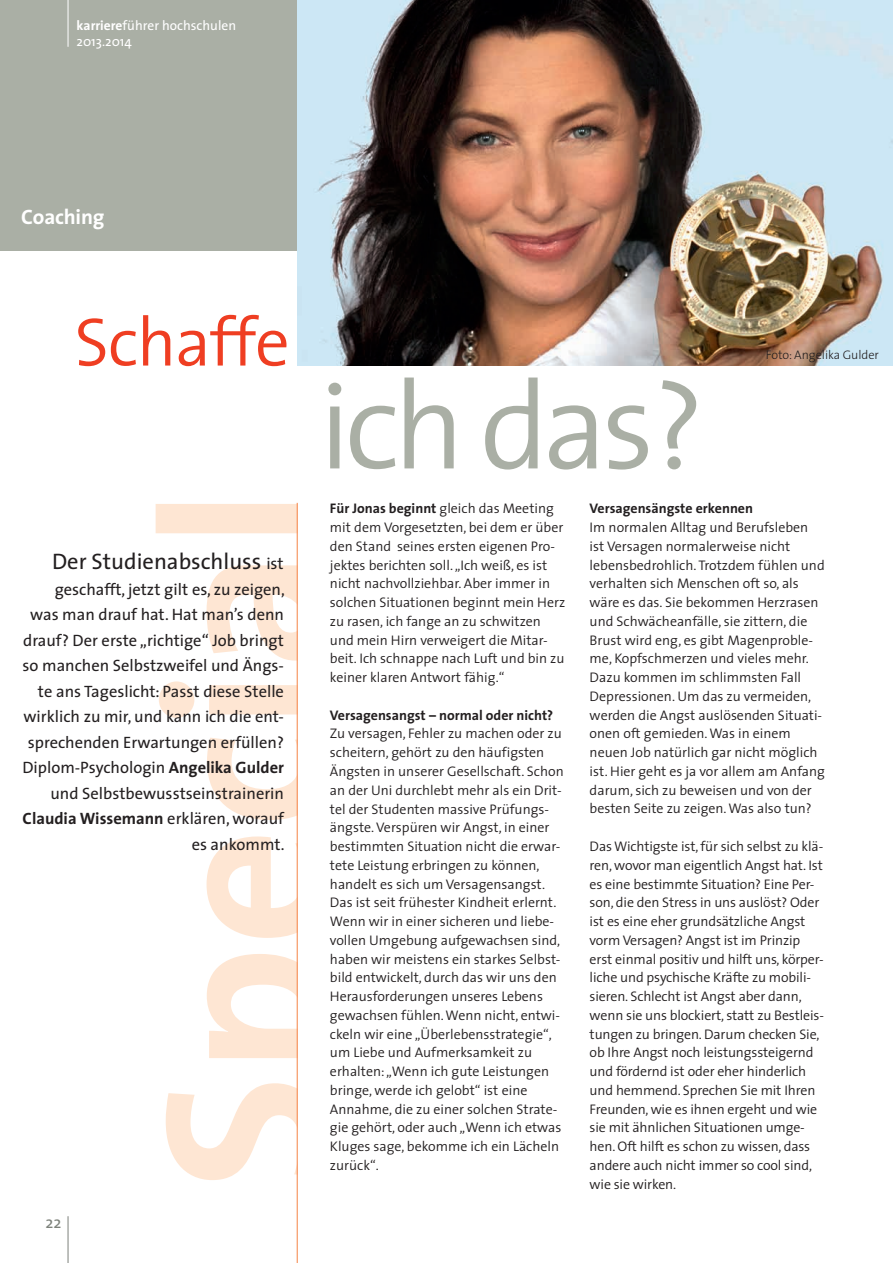
<style>
.page{position:relative;width:893px;height:1263px;background:#fff}
.page>*{position:absolute;margin:0;border:0;box-sizing:border-box;transform-origin:0 0}
.t1{font:300 124.5px "The Sans";letter-spacing:-.05em;color:#aaafa5}
.t2{font:300 69px "The Sans";letter-spacing:-.02em;color:#ef3e22}
.t3{font:22.5px "The Sans";color:#231f20}
.t4{font:700 21px "The Sans";letter-spacing:-.01em;color:#fff}
.t5{font:16.5px/25.5px "The Sans";color:#231f20;text-align:right}
.t6{font:16.5px "The Sans";color:#7d827b}
.t7{font:300 13.95px/18.8px "The Sans";color:#231f20}
.t8{font:700 13.95px "The Sans";color:#231f20}
.t9{font:13.5px/16.2px "The Sans";color:#fff}
.t10{font:300 12.45px "The Sans";letter-spacing:-.005em;color:#231f20}
.s1{font-weight:700}
.s2{font-size:16.5px}
</style>
<div class="page">
<div style="left:0;top:0;width:303px;height:251px;background:#aaafa5"></div>
<img style="left:298px;top:0;width:595px;height:366px">
<svg style="left:156px;top:504px;width:141px;height:676px"></svg>
<hr style="left:297px;top:503px;width:1px;height:760px;background:#f58345">
<hr style="left:68px;top:0;width:1px;height:47px;background:#fff">
<hr style="left:68px;top:1216px;width:1px;height:47px;background:#7d827b">
<p class="t9" style="left:77px;top:17px;width:161px"><span class="s1">karriere</span>führer hochschulen<br>2013.2014</p>
<h3 class="t4" style="left:21px;top:199px;width:85px">Coaching</h3>
<h2 class="t2" style="left:74px;top:285px;width:217px">Schaffe</h2>
<h3 class="t3" style="left:52px;top:543px;width:233px">Der Studienabschluss <span class="s2">ist</span></h3>
<p class="t5" style="left:22px;top:576px;width:264px">geschafft, jetzt gilt es, zu zeigen, was man drauf hat. Hat man’s denn drauf? Der erste „richtige“ Job bringt so manchen Selbstzweifel und Ängs&shy;te ans Tageslicht: Passt diese Stelle wirklich zu mir, und kann ich die ent&shy;sprechenden Erwartungen erfüllen?<br>Diplom-Psychologin <span class="s1">Angelika Gulder </span>und Selbstbewusstseinstrainerin <span class="s1">Claudia Wissemann</span> erklären, worauf es ankommt.</p>
<p class="t6" style="left:45px;top:1208px;width:17px">22</p>
<h1 class="t1" style="left:319px;top:323px;width:387px">ich das?</h1>
<p class="t10" style="left:766px;top:344px;width:115px">Foto: Angelika Gulder</p>
<p class="t7" style="left:330px;top:499px;width:237px"><span class="s1">Für Jonas beginnt</span> gleich das Meeting mit dem Vorgesetzten, bei dem er über den Stand seines ersten eigenen Pro&shy;jektes berichten soll. „Ich weiß, es ist nicht nachvollziehbar. Aber immer in solchen Situationen beginnt mein Herz zu rasen, ich fange an zu schwitzen und mein Hirn verweigert die Mitar&shy;beit. Ich schnappe nach Luft und bin zu keiner klaren Antwort fähig.“</p>
<p class="t8" style="left:330px;top:703px;width:225px">Versagensangst – normal oder nicht?</p>
<p class="t7" style="left:330px;top:724px;width:235px">Zu versagen, Fehler zu machen oder zu scheitern, gehört zu den häufigsten Ängsten in unserer Gesellschaft. Schon an der Uni durchlebt mehr als ein Drit&shy;tel der Studenten massive Prüfungs&shy;ängste. Verspüren wir Angst, in einer bestimmten Situation nicht die erwar&shy;tete Leistung erbringen zu können, handelt es sich um Versagensangst.<br>Das ist seit frühester Kindheit erlernt.<br>Wenn wir in einer sicheren und liebe&shy;vollen Umgebung aufgewachsen sind, haben wir meistens ein starkes Selbst&shy;bild entwickelt, durch das wir uns den Herausforderungen unseres Lebens gewachsen fühlen. Wenn nicht, entwi&shy;ckeln wir eine „Überlebensstrategie“, um Liebe und Aufmerksamkeit zu erhalten: „Wenn ich gute Leistungen bringe, werde ich gelobt“ ist eine Annahme, die zu einer solchen Strate&shy;gie gehört, oder auch „Wenn ich etwas Kluges sage, bekomme ich ein Lächeln zurück“.</p>
<p class="t8" style="left:590px;top:497px;width:165px">Versagensängste erkennen</p>
<p class="t7" style="left:590px;top:518px;width:237px">Im normalen Alltag und Berufsleben ist Versagen normalerweise nicht lebensbedrohlich. Trotzdem fühlen und verhalten sich Menschen oft so, als wäre es das. Sie bekommen Herzrasen und Schwächeanfälle, sie zittern, die Brust wird eng, es gibt Magenproble&shy;me, Kopfschmerzen und vieles mehr.<br>Dazu kommen im schlimmsten Fall Depressionen. Um das zu vermeiden, werden die Angst auslösenden Situati&shy;onen oft gemieden. Was in einem neuen Job natürlich gar nicht möglich ist. Hier geht es ja vor allem am Anfang darum, sich zu beweisen und von der besten Seite zu zeigen. Was also tun?</p>
<p class="t7" style="left:590px;top:836px;width:236px">Das Wichtigste ist, für sich selbst zu klä&shy;ren, wovor man eigentlich Angst hat. Ist es eine bestimmte Situation? Eine Per&shy;son, die den Stress in uns auslöst? Oder ist es eine eher grundsätzliche Angst vorm Versagen? Angst ist im Prinzip erst einmal positiv und hilft uns, körper&shy;liche und psychische Kräfte zu mobili&shy;sieren. Schlecht ist Angst aber dann, wenn sie uns blockiert, statt zu Bestleis&shy;tungen zu bringen. Darum checken Sie, ob Ihre Angst noch leistungssteigernd und fördernd ist oder eher hinderlich und hemmend. Sprechen Sie mit Ihren Freunden, wie es ihnen ergeht und wie sie mit ähnlichen Situationen umge&shy;hen. Oft hilft es schon zu wissen, dass andere auch nicht immer so cool sind, wie sie wirken.</p>
</div>
